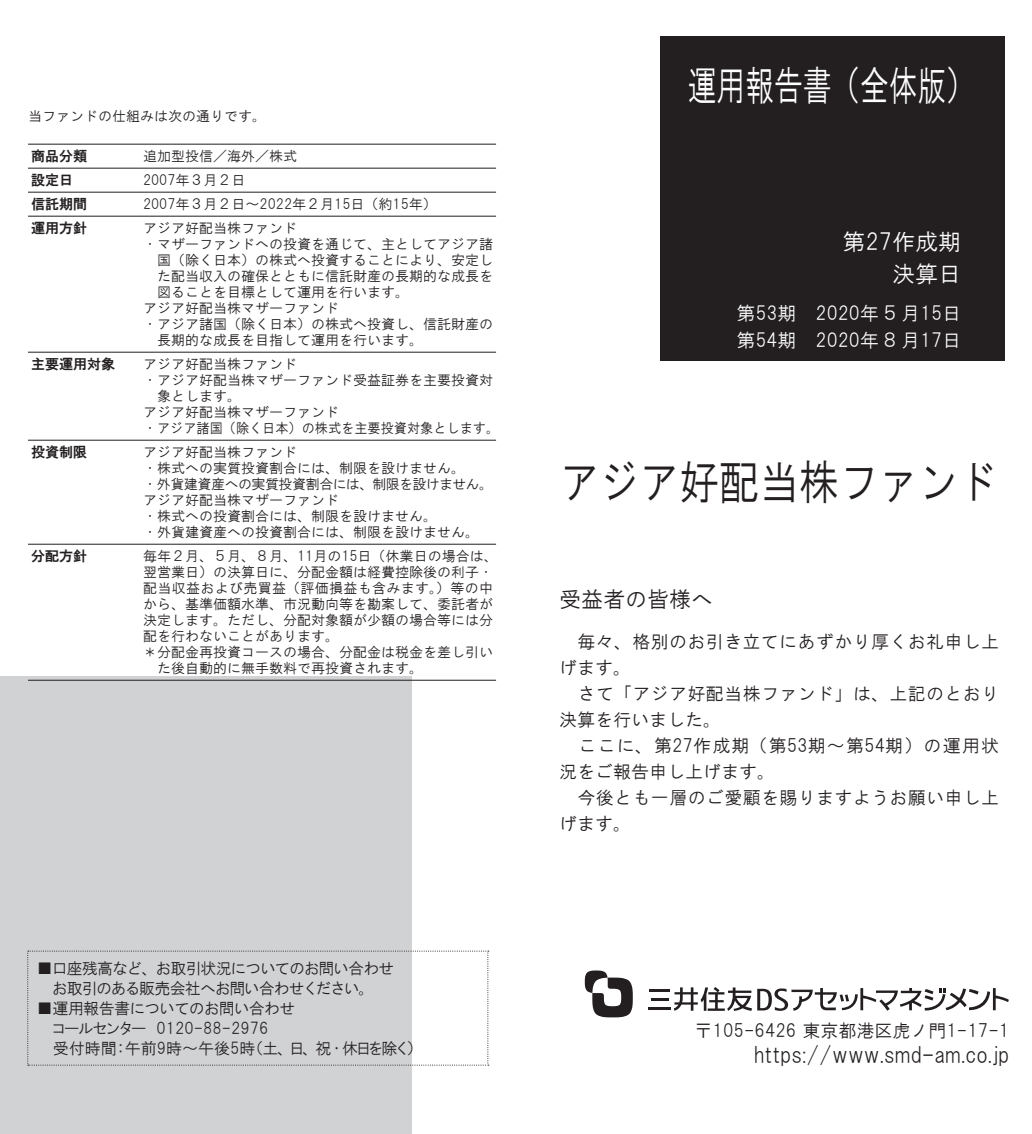
<style>
.page{position:relative;width:1032px;height:1134px;background:#fff}
.page>*{position:absolute;margin:0;border:0;box-sizing:border-box;transform-origin:0 0}
.t1{font:48px "HGS Gothic M";letter-spacing:-.015em;color:#231f20;scale:.84 1}
.t2{font:41px "HGS Gothic M";color:#fff;scale:.7 1}
.t3{font:23px/32.2px "HGS Gothic M";color:#fff;text-align:right}
.t4{font:22px "HGS Gothic M";color:#231f20}
.t5{font:19px/27px "HGS Gothic M";color:#fff}
.t6{font:18px/26px "HGS Gothic M";letter-spacing:.02em;color:#231f20}
.t7{font:18px "HGS Gothic M";color:#231f20}
.t8{font:16px/20px "HGS Gothic M";letter-spacing:-.04em;color:#231f20}
.t9{font:16px/20px "HGS Gothic M";letter-spacing:-.06em;color:#231f20}
.t10{font:14px/16px "HGS Gothic M";color:#231f20}
.t11{font:14px "HGS Gothic E";color:#231f20}
.t12{font:14px "HGS Gothic M";letter-spacing:.025em;color:#231f20}
</style>
<div class="page">
<div style="left:660px;top:36px;width:344px;height:324px;background:#231f20"></div>
<div style="left:0;top:676px;width:412px;height:458px;background:#d1d2d4"></div>
<hr style="left:28px;top:144px;width:468px;height:1px;background:#231f20">
<hr style="left:28px;top:168px;width:468px;height:1px;background:#231f20">
<hr style="left:28px;top:192px;width:468px;height:1px;background:#231f20">
<hr style="left:28px;top:216px;width:468px;height:1px;background:#231f20">
<hr style="left:28px;top:352px;width:468px;height:1px;background:#231f20">
<hr style="left:28px;top:440px;width:468px;height:1px;background:#231f20">
<hr style="left:28px;top:544px;width:468px;height:1px;background:#231f20">
<hr style="left:28px;top:680px;width:468px;height:1px;background:#231f20">
<svg style="left:27px;top:950px;width:462px;height:115px"></svg>
<svg style="left:585px;top:970px;width:48px;height:47px"></svg>
<hr style="left:649px;top:989px;width:21px;height:3px;background:#231f20">
<hr style="left:648px;top:1007px;width:23px;height:2px;background:#231f20">
<svg style="left:651px;top:998px;width:17px;height:2px"></svg>
<svg style="left:674px;top:987px;width:335px;height:24px"></svg>
<p class="t10" style="left:28px;top:108px;width:239px">当ファンドの仕組みは次の通りです。</p>
<p class="t11" style="left:31px;top:149px;width:57px">商品分類</p>
<p class="t10" style="left:143px;top:148px;width:155px">追加型投信／海外／株式</p>
<p class="t11" style="left:31px;top:173px;width:43px">設定日</p>
<p class="t10" style="left:143px;top:172px;width:104px">2007年３月２日</p>
<p class="t11" style="left:31px;top:197px;width:57px">信託期間</p>
<p class="t10" style="left:143px;top:196px;width:295px">2007年３月２日～2022年２月15日（約15年）</p>
<p class="t11" style="left:31px;top:221px;width:57px">運用方針</p>
<p class="t10" style="left:143px;top:220px;width:155px">アジア好配当株ファンド</p>
<p class="t10" style="left:143px;top:236px;width:351px">・ マザーファンドへの投資を通じて、主としてアジア諸</p>
<p class="t10" style="left:157px;top:252px;width:337px">国（除く日本）の株式へ投資することにより、安定し</p>
<p class="t10" style="left:157px;top:268px;width:337px">た配当収入の確保とともに信託財産の長期的な成長を</p>
<p class="t10" style="left:157px;top:284px;width:253px">図ることを目標として運用を行います。</p>
<p class="t10" style="left:143px;top:300px;width:197px">アジア好配当株マザーファンド</p>
<p class="t10" style="left:143px;top:316px;width:351px">・ アジア諸国（除く日本）の株式へ投資し、信託財産の</p>
<p class="t10" style="left:157px;top:332px;width:267px">長期的な成長を目指して運用を行います。</p>
<p class="t11" style="left:31px;top:357px;width:85px">主要運用対象</p>
<p class="t10" style="left:143px;top:356px;width:155px">アジア好配当株ファンド</p>
<p class="t10" style="left:143px;top:372px;width:351px">・ アジア好配当株マザーファンド受益証券を主要投資対</p>
<p class="t10" style="left:157px;top:388px;width:85px">象とします。</p>
<p class="t10" style="left:143px;top:404px;width:197px">アジア好配当株マザーファンド</p>
<p class="t10" style="left:143px;top:420px;width:358px">・ アジア諸国（除く日本）の株式を主要投資対象とします。</p>
<p class="t11" style="left:31px;top:445px;width:57px">投資制限</p>
<p class="t10" style="left:143px;top:444px;width:352px">アジア好配当株ファンド<br>・株式への実質投資割合には、制限を設けません。<br>・外貨建資産への実質投資割合には、制限を設けません。アジア好配当株マザーファンド<br>・株式への投資割合には、制限を設けません。<br>・外貨建資産への投資割合には、制限を設けません。</p>
<p class="t11" style="left:31px;top:549px;width:57px">分配方針</p>
<p class="t10" style="left:143px;top:548px;width:356px">毎年２月、５月、８月、11月の15日（休業日の場合は、</p>
<p class="t10" style="left:143px;top:564px;width:351px">翌営業日）の決算日に、分配金額は経費控除後の利子・</p>
<p class="t12" style="left:143px;top:581px;width:351px">配当収益および売買益（評価損益も含みます。）等の中</p>
<p class="t10" style="left:143px;top:596px;width:351px">から、基準価額水準、市況動向等を勘案して、委託者が</p>
<p class="t10" style="left:143px;top:612px;width:351px">決定します。ただし、分配対象額が少額の場合等には分</p>
<p class="t10" style="left:143px;top:628px;width:197px">配を行わないことがあります。</p>
<p class="t10" style="left:143px;top:644px;width:351px">＊ 分配金再投資コースの場合、分配金は税金を差し引い</p>
<p class="t10" style="left:157px;top:660px;width:267px">た後自動的に無手数料で再投資されます。</p>
<p class="t9" style="left:37px;top:958px;width:359px">■口座残高など、お取引状況についてのお問い合わせ　お取引のある販売会社へお問い合わせください。</p>
<p class="t8" style="left:37px;top:998px;width:388px">■運用報告書についてのお問い合わせ<br>　コールセンター 0120-88-2976<br>　受付時間：午前9時～午後5時（土、日、祝・休日を除く）</p>
<h2 class="t2" style="left:688px;top:65px;width:412px">運用報告書（全体版）</h2>
<h3 class="t3" style="left:842px;top:226px;width:120px">第27作成期決算日</h3>
<h3 class="t5" style="left:736px;top:300px;width:226px">第53期　2020年 ５ 月15日第54期　2020年 ８ 月17日</h3>
<h1 class="t1" style="left:559px;top:457px;width:523px">アジア好配当株ファンド</h1>
<h3 class="t4" style="left:559px;top:588px;width:155px">受益者の皆様へ</h3>
<p class="t6" style="left:559px;top:628px;width:442px">　毎々、格別のお引き立てにあずかり厚くお礼申し上げます。<br>　さて「アジア好配当株ファンド」は、上記のとおり決算を行いました。<br>　ここに、第27作成期（第53期～第54期）の運用状況をご報告申し上げます。<br>　今後とも一層のご愛顧を賜りますようお願い申し上げます。</p>
<p class="t7" style="left:695px;top:1022px;width:316px">〒105-6426 東京都港区虎ノ門1-17-1</p>
<h3 class="t4" style="left:754px;top:1044px;width:257px">https://www.smd-am.co.jp</h3>
</div>
